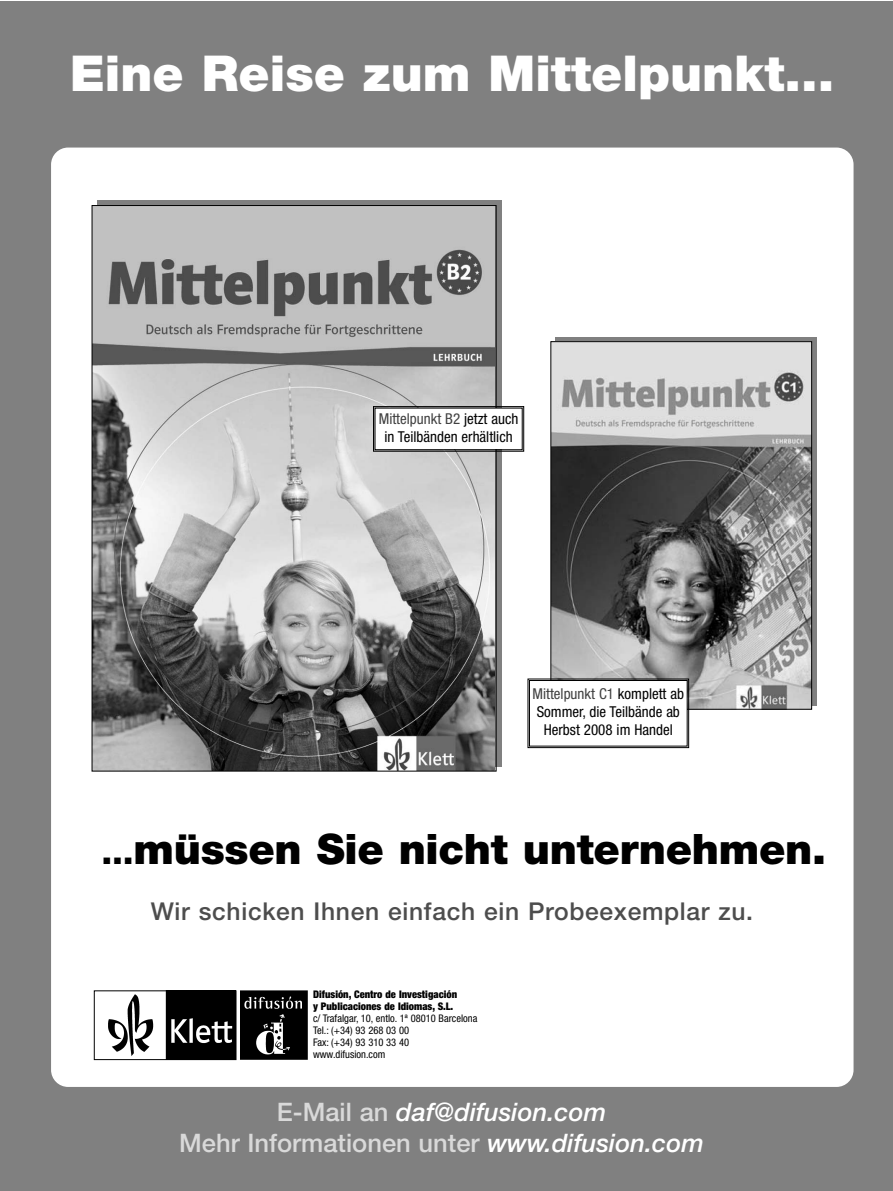
<style>
.page{position:relative;width:893px;height:1191px;background:#fff}
.page>*{position:absolute;margin:0;border:0;box-sizing:border-box;transform-origin:0 0}
.t1{font:49.5px "Helvetica Neue Black+FXYFJH";color:#fff}
.t2{font:42px "Helvetica Neue Black+FXYFJH";letter-spacing:-.005em;color:#000}
.t3{font:25.5px "Helvetica Neue Medium+WRWSAJ";color:#d9d9d9}
.t4{font:25.5px "Helvetica Neue Medium Italic+XHXVCX";color:#fff}
.t5{font:24.6px "Helvetica Neue Medium+WRWSAJ";letter-spacing:.03em;color:#4d4d4d}
.t6{font:15px/18px "Helvetica Neue Condensed+EICMZI";color:#000;text-align:center}
.t7{font:10.5px/12px "Helvetica Neue Condensed+EICMZI";color:#000}
.t8{font:10.5px/12px "Helvetica Neue Black Cond+UIUPHC";color:#000}
.s1{color:#404040}
.s2{font-family:"Helvetica Neue Heavy+ODFQLE";font-size:34.5px}
.s3{font-family:"Helvetica Neue Medium+WRWSAJ";color:#d9d9d9}
.s4{font-family:"Helvetica Neue Medium Italic+XHXVCX";color:#fff}
</style>
<div class="page">
<div style="left:0;top:1px;width:893px;height:1189px;background:#808080"></div>
<div style="left:51px;top:148px;width:802px;height:939px;background:#fff;border-radius:17px"></div>
<img style="left:241px;top:990px;width:67px;height:69px">
<img style="left:108px;top:992px;width:126px;height:65px">
<div style="left:94px;top:990px;width:142px;height:69px;border:1px solid #000"></div>
<div style="left:556px;top:337px;width:261px;height:368px;background:linear-gradient(to bottom,#777,#767676)"></div>
<img style="left:553px;top:343px;width:257px;height:364px">
<div style="left:551px;top:341px;width:261px;height:368px;border:1px solid #000"></div>
<svg style="left:527px;top:678px;width:162px;height:70px"></svg>
<svg style="left:98px;top:200px;width:404px;height:566px;fill:#808080"></svg>
<img style="left:94px;top:207px;width:400px;height:562px">
<svg style="left:373px;top:406px;width:151px;height:46px"></svg>
<h1 class="t1" style="left:70px;top:44px;width:766px">Eine Reise zum Mittelpunkt...</h1>
<p class="t6" style="left:379px;top:411px;width:141px"><span class="s1">Mittelpunkt B2</span> jetzt auch in Teilbänden erhältlich</p>
<p class="t6" style="left:533px;top:686px;width:153px"><span class="s1">Mittelpunkt C1</span> komplett ab<br>Sommer, die Teilbände ab<br>Herbst 2008 im Handel</p>
<h2 class="t2" style="left:102px;top:824px;width:726px"><span class="s2">...</span>müssen Sie nicht unternehmen.</h2>
<h3 class="t5" style="left:151px;top:896px;width:604px">Wir schicken Ihnen einfach ein Probeexemplar zu.</h3>
<p class="t8" style="left:313px;top:989px;width:146px">Difusión, Centro de Investigación y Publicaciones de Idiomas, S.L.</p>
<p class="t7" style="left:313px;top:1013px;width:166px">c/ Trafalgar, 10, entlo. 1ª 08010 Barcelona<br>Tel.: (+34) 93 268 03 00<br>Fax: (+34) 93 310 33 40 www.difusion.com</p>
<h3 class="t4" style="left:277px;top:1097px;width:331px"><span class="s3">E-Mail an</span> daf@difusion.com</h3>
<h3 class="t3" style="left:179px;top:1128px;width:526px">Mehr Informationen unter <span class="s4">www.difusion.com</span></h3>
</div>
